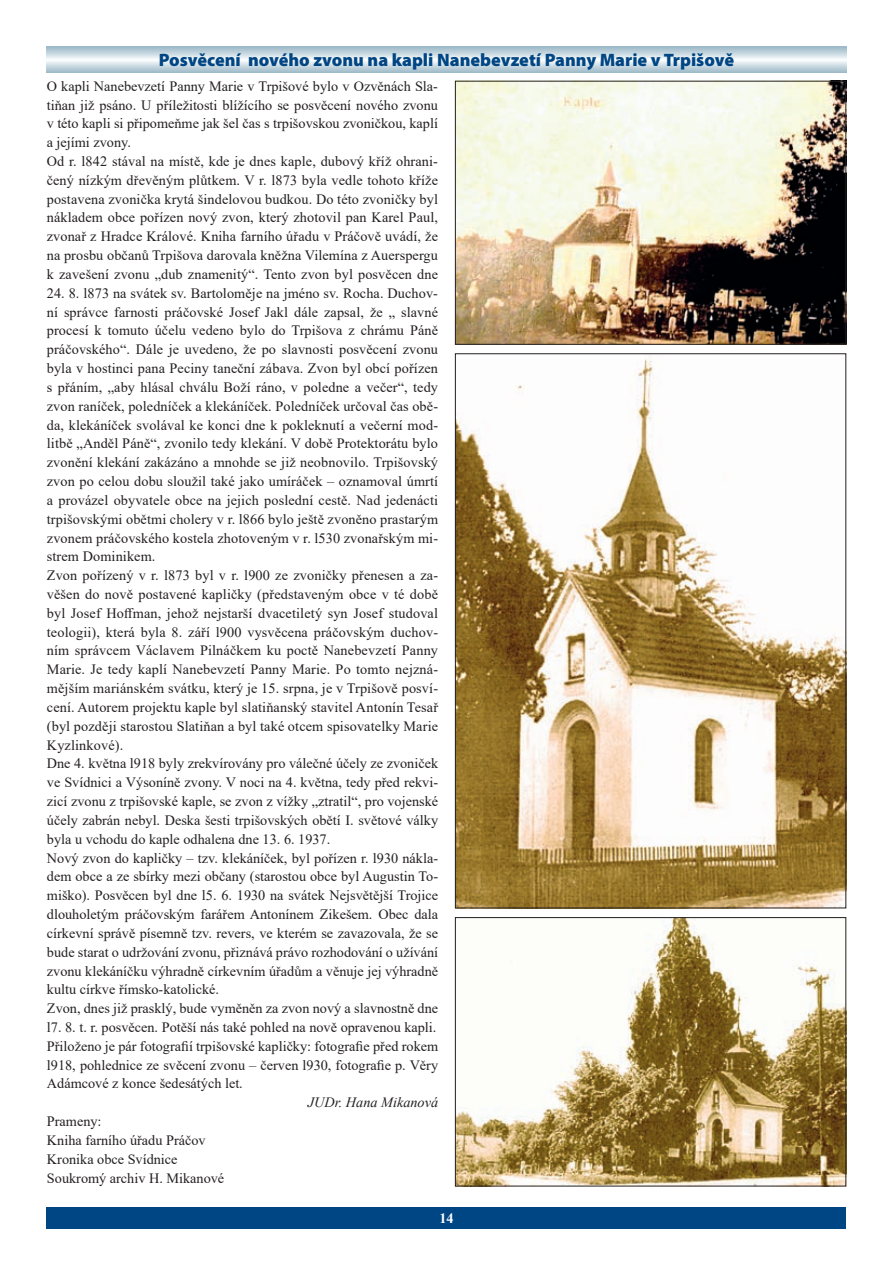
<style>
.page{position:relative;width:893px;height:1263px;background:#fff}
.page>*{position:absolute;margin:0;border:0;box-sizing:border-box;transform-origin:0 0}
.t1{font:900 18px "Myriad Pro";color:#004684}
.t2{font:14.25px/18.8px "Times New Roman";letter-spacing:.01em;color:#231f20}
.t3{font:italic 14.25px "Times New Roman";color:#231f20}
.t4{font:700 14.25px "Times New Roman";color:#fff}
</style>
<div class="page">
<div style="left:47px;top:1208px;width:799px;height:21px;background:#004684"></div>
<svg style="left:47px;top:47px;width:799px;height:25px"></svg>
<img style="left:457px;top:83px;width:387px;height:260px">
<div style="left:455px;top:81px;width:391px;height:264px;border:1px solid #231f20"></div>
<img style="left:457px;top:355px;width:387px;height:551px">
<img style="left:457px;top:919px;width:387px;height:265px">
<div style="left:455px;top:917px;width:391px;height:269px;border:1px solid #231f20"></div>
<p class="t1" style="left:159px;top:48px;width:577px">Posvěcení nového zvonu na kapli Nanebevzetí Panny Marie v Trpišově</p>
<p class="t2" style="left:47px;top:76px;width:393px">O kapli Nanebevzetí Panny Marie v Trpišové bylo v Ozvěnách Sla&shy;tiňan již psáno. U příležitosti blížícího se posvěcení nového zvonu v této kapli si připomeňme jak šel čas s trpišovskou zvoničkou, kaplí a jejími zvony.<br>Od r. l842 stával na místě, kde je dnes kaple, dubový kříž ohrani&shy;čený nízkým dřevěným plůtkem. V r. l873 byla vedle tohoto kříže postavena zvonička krytá šindelovou budkou. Do této zvoničky byl nákladem obce pořízen nový zvon, který zhotovil pan Karel Paul, zvonař z Hradce Králové. Kniha farního úřadu v Práčově uvádí, že na prosbu občanů Trpišova darovala kněžna Vilemína z Auerspergu k zavešení zvonu „dub znamenitý“. Tento zvon byl posvěcen dne</p>
<p class="t2" style="left:47px;top:283px;width:393px">24. 8. l873 na svátek sv. Bartoloměje na jméno sv. Rocha. Duchov&shy;ní správce farnosti práčovské Josef Jakl dále zapsal, že „ slavné procesí k tomuto účelu vedeno bylo do Trpišova z chrámu Páně práčovského“. Dále je uvedeno, že po slavnosti posvěcení zvonu byla v hostinci pana Peciny taneční zábava. Zvon byl obcí pořízen s přáním, „aby hlásal chválu Boží ráno, v poledne a večer“, tedy zvon raníček, poledníček a klekáníček. Poledníček určoval čas obě&shy;da, klekáníček svolával ke konci dne k pokleknutí a večerní mod&shy;litbě „Anděl Páně“, zvonilo tedy klekání. V době Protektorátu bylo zvonění klekání zakázáno a mnohde se již neobnovilo. Trpišovský zvon po celou dobu sloužil také jako umíráček – oznamoval úmrtí a provázel obyvatele obce na jejich poslední cestě. Nad jedenácti trpišovskými obětmi cholery v r. l866 bylo ještě zvoněno prastarým zvonem práčovského kostela zhotoveným v r. l530 zvonařským mi&shy;strem Dominikem.<br>Zvon pořízený v r. l873 byl v r. l900 ze zvoničky přenesen a za&shy;věšen do nově postavené kapličky (představeným obce v té době byl Josef Hoffman, jehož nejstarší dvacetiletý syn Josef studoval teologii), která byla 8. září l900 vysvěcena práčovským duchov&shy;ním správcem Václavem Pilnáčkem ku poctě Nanebevzetí Panny Marie. Je tedy kaplí Nanebevzetí Panny Marie. Po tomto nejzná&shy;mějším mariánském svátku, který je 15. srpna, je v Trpišově posví&shy;cení. Autorem projektu kaple byl slatiňanský stavitel Antonín Tesař (byl později starostou Slatiňan a byl také otcem spisovatelky Marie Kyzlinkové).<br>Dne 4. května l918 byly zrekvírovány pro válečné účely ze zvoniček ve Svídnici a Výsoníně zvony. V noci na 4. května, tedy před rekvi&shy;zicí zvonu z trpišovské kaple, se zvon z vížky „ztratil“, pro vojenské účely zabrán nebyl. Deska šesti trpišovských obětí I. světové války byla u vchodu do kaple odhalena dne 13. 6. 1937.<br>Nový zvon do kapličky – tzv. klekáníček, byl pořízen r. l930 nákla&shy;dem obce a ze sbírky mezi občany (starostou obce byl Augustin To&shy;miško). Posvěcen byl dne l5. 6. 1930 na svátek Nejsvětější Trojice dlouholetým práčovským farářem Antonínem Zikešem. Obec dala církevní správě písemně tzv. revers, ve kterém se zavazovala, že se bude starat o udržování zvonu, přiznává právo rozhodování o užívání zvonu klekáníčku výhradně církevním úřadům a věnuje jej výhradně kultu církve římsko-katolické.<br>Zvon, dnes již prasklý, bude vyměněn za zvon nový a slavnostně dne l7. 8. t. r. posvěcen. Potěší nás také pohled na nově opravenou kapli.<br>Přiloženo je pár fotografií trpišovské kapličky: fotografie před rokem l918, pohlednice ze svěcení zvonu – červen l930, fotografie p. Věry Adámcové z konce šedesátých let.</p>
<p class="t3" style="left:308px;top:1093px;width:132px">JUDr. Hana Mikanová</p>
<p class="t2" style="left:47px;top:1111px;width:179px">Prameny:<br>Kniha farního úřadu Práčov<br>Kronika obce Svídnice<br>Soukromý archiv H. Mikanové</p>
<p class="t4" style="left:439px;top:1208px;width:16px">14</p>
</div>
